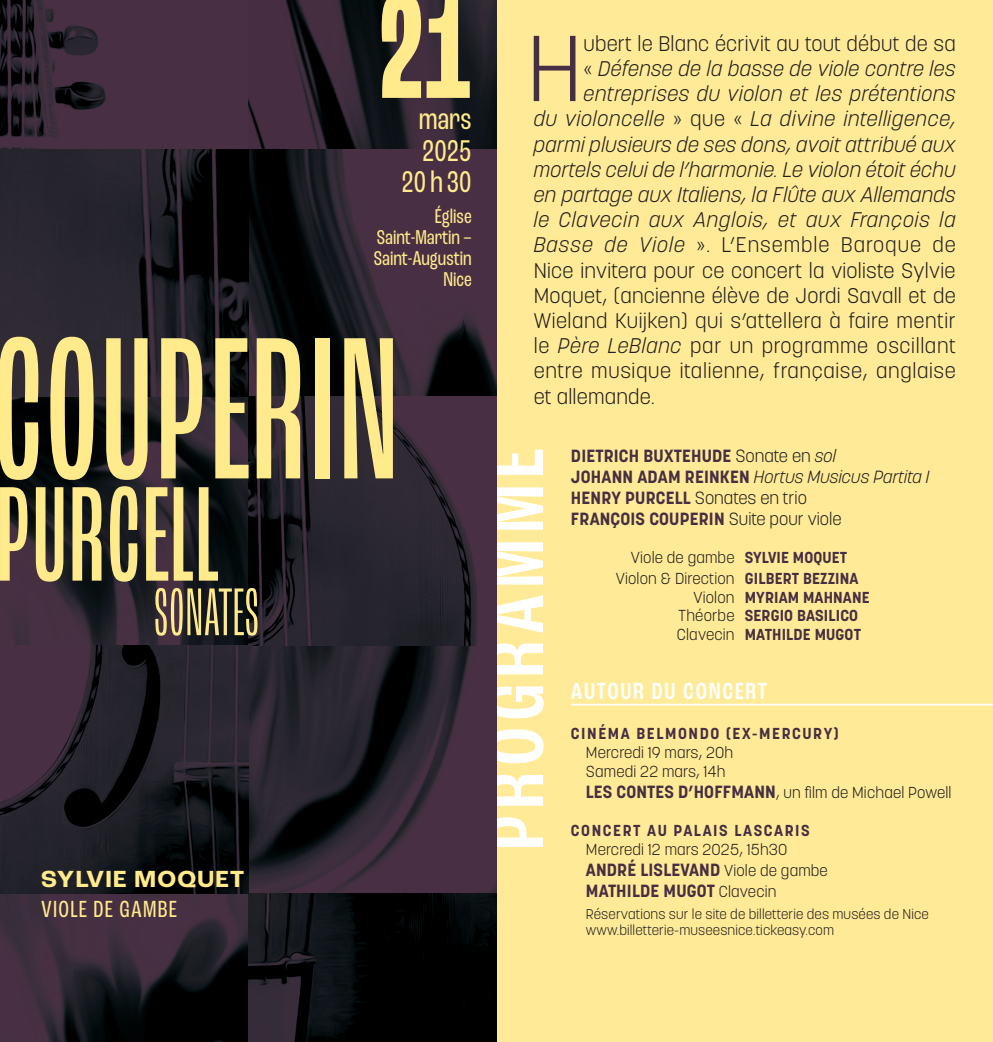
<style>
.page{position:relative;width:993px;height:1042px;background:#fff}
.page>*{position:absolute;margin:0;border:0;box-sizing:border-box;transform-origin:0 0}
.t1{font:extra-condensed 212.97px "Roc Grotesk";color:#ffea8c}
.t2{font:700 extra-condensed 157.5px "Roc Grotesk";color:#ffea8c}
.t3{font:extra-condensed 141.92px "Roc Grotesk";color:#ffea8c}
.t4{font:300 92.58px "Korolev";color:#472f43}
.t5{font:500 condensed 84px "Roc Grotesk";letter-spacing:.075em;color:#fff}
.t6{font:condensed 31.5px/31.5px "Roc Grotesk";color:#ffea8c;text-align:right}
.t7{font:500 condensed 24.5px "Roc Grotesk";letter-spacing:.075em;color:#fff}
.t8{font:700 24.5px "Roc Grotesk";letter-spacing:.05em;color:#ffea8c}
.t9{font:condensed 24.5px "Roc Grotesk";letter-spacing:.05em;color:#ffea8c}
.t10{font:italic 300 21px "Korolev";letter-spacing:.01em;color:#231f20}
.t11{font:300 21px "Korolev";letter-spacing:.01em;color:#231f20}
.t12{font:300 21px "Korolev";letter-spacing:.03em;color:#231f20}
.t13{font:italic 300 21px "Korolev";letter-spacing:.03em;color:#231f20}
.t14{font:condensed 21px/21px "Roc Grotesk";color:#ffea8c;text-align:right}
.t15{font:italic 300 21px "Korolev";letter-spacing:.035em;color:#231f20}
.t16{font:300 21px "Korolev";letter-spacing:.045em;color:#231f20}
.t17{font:700 17.5px/21px "Korolev";letter-spacing:.01em;color:#472f43}
.t18{font:300 15.75px/18.9px "Korolev";letter-spacing:.01em;color:#231f20}
.t19{font:700 15.75px/18.9px "Korolev";letter-spacing:.01em;color:#472f43}
.t20{font:700 15.75px "Korolev";letter-spacing:.095em;color:#472f43}
.t21{font:300 14px/16.8px "Korolev";letter-spacing:.01em;color:#231f20}
.s1{font-style:normal}
.s2{font-style:italic}
.s3{font-weight:300;color:#231f20}
.s4{font-weight:300;font-style:italic;color:#231f20}
.s5{font-weight:700;color:#472f43}
.s6{font-weight:700;font-size:17.5px;color:#472f43}
.s7{font-weight:300;font-size:15.75px;color:#231f20}
</style>
<div class="page">
<div style="left:496px;top:0;width:496px;height:1042px;background:#ffeb97"></div>
<img style="left:0;top:893px;width:248px;height:149px">
<svg style="left:0;top:397px;width:248px;height:248px"></svg>
<svg style="left:248px;top:149px;width:248px;height:248px"></svg>
<svg style="left:248px;top:645px;width:248px;height:248px"></svg>
<svg style="left:248px;top:893px;width:248px;height:149px;fill:#000001"></svg>
<svg style="left:0;top:645px;width:248px;height:248px;fill:#25242c"></svg>
<svg style="left:248px;top:397px;width:248px;height:248px;fill:#2b2832"></svg>
<svg style="left:0;top:149px;width:248px;height:248px;fill:#27262e"></svg>
<svg style="left:0;top:0;width:248px;height:149px;fill:#482f44"></svg>
<svg style="left:248px;top:0;width:248px;height:149px"></svg>
<hr style="left:570px;top:704px;width:422px;height:1px;background:#fff">
<h2 class="t2" style="left:377px;top:-44px;width:95px">21</h2>
<h3 class="t6" style="left:401px;top:103px;width:72px">mars<br>2025<br>20h30</h3>
<p class="t14" style="left:374px;top:206px;width:99px">Église<br>Saint-Martin –<br>Saint-Augustin<br>Nice</p>
<h1 class="t1" style="left:-9px;top:291px;width:410px">COUPERIN</h1>
<h3 class="t3" style="left:-5px;top:456px;width:265px">PURCELL<sub>SONATES</sub></h3>
<p class="t8" style="left:41px;top:863px;width:204px">SYLVIE MOQUET</p>
<p class="t9" style="left:41px;top:894px;width:137px">VIOLE DE GAMBE</p>
<h3 class="t4" style="left:526px;top:10px;width:57px">H</h3>
<p class="t11" style="left:583px;top:30px;width:373px">ubert le Blanc écrivit au tout début de sa</p>
<p class="t10" style="left:583px;top:55px;width:373px"><span class="s1">«</span> Défense de la basse de viole contre les</p>
<p class="t10" style="left:583px;top:80px;width:373px">entreprises du violon et les prétentions</p>
<p class="t13" style="left:533px;top:106px;width:423px">du violoncelle <span class="s1">» que «</span> La divine intelligence,</p>
<p class="t10" style="left:533px;top:131px;width:423px">parmi plusieurs de ses dons, avoit attribué aux</p>
<p class="t10" style="left:533px;top:156px;width:423px">mortels celui de l’harmonie. Le violon étoit échu</p>
<p class="t10" style="left:533px;top:181px;width:423px">en partage aux Italiens, la Flûte aux Allemands</p>
<p class="t15" style="left:533px;top:206px;width:423px">le Clavecin aux Anglois, et aux François la</p>
<p class="t16" style="left:533px;top:232px;width:423px"><span class="s2">Basse de Viole</span> ». L’Ensemble Baroque de</p>
<p class="t11" style="left:533px;top:257px;width:423px">Nice invitera pour ce concert la violiste Sylvie</p>
<p class="t11" style="left:533px;top:282px;width:423px">Moquet, (ancienne élève de Jordi Savall et de</p>
<p class="t11" style="left:533px;top:307px;width:423px">Wieland Kuijken) qui s’attellera à faire mentir</p>
<p class="t12" style="left:533px;top:332px;width:423px">le <span class="s2">Père LeBlanc</span> par un programme oscillant</p>
<p class="t12" style="left:533px;top:358px;width:423px">entre musique italienne, française, anglaise</p>
<p class="t11" style="left:533px;top:383px;width:122px">et allemande.</p>
<h3 class="t5" style="left:466px;top:850px;width:403px;rotate:-90deg">PROGRAMME</h3>
<p class="t17" style="left:570px;top:445px;width:360px">DIETRICH BUXTEHUDE <span class="s3">Sonate en</span> <span class="s4">sol<br></span>JOHANN ADAM REINKEN <span class="s4">Hortus Musicus Partita I </span>HENRY PURCELL <span class="s3">Sonates en trio<br></span>FRANÇOIS COUPERIN <span class="s3">Suite pour viole</span></p>
<p class="t18" style="left:615px;top:546px;width:244px;line-height:21px;text-align:center">Viole de gambe <span class="s5">SYLVIE MOQUET<br></span>Violon &amp; Direction <span class="s5">GILBERT BEZZINA</span></p>
<p class="t19" style="left:676px;top:587px;width:194px;text-indent:17px"><span class="s3">Violon</span> MYRIAM MAHNANE<br><span class="s3">Théorbe</span> SERGIO BASILICO<br><span class="s3">Clavecin</span> MATHILDE MUGOT</p>
<p class="t7" style="left:570px;top:676px;width:197px">AUTOUR DU CONCERT</p>
<p class="t20" style="left:570px;top:724px;width:269px">CINÉMA BELMONDO (EX-MERCURY)</p>
<p class="t18" style="left:585px;top:743px;width:149px">Mercredi 19 mars, 20h<br>Samedi 22 mars, 14h</p>
<p class="t18" style="left:585px;top:783px;width:367px"><span class="s6">LES CONTES D’HOFFMANN</span>, un film de Michael Powell</p>
<p class="t20" style="left:570px;top:820px;width:240px">CONCERT AU PALAIS LASCARIS</p>
<p class="t18" style="left:585px;top:840px;width:203px">Mercredi 12 mars 2025, 15h30</p>
<p class="t17" style="left:585px;top:859px;width:243px">ANDRÉ LISLEVAND <span class="s7">Viole de gambe<br></span>MATHILDE MUGOT <span class="s7">Clavecin</span></p>
<p class="t21" style="left:585px;top:905px;width:344px">Réservations sur le site de billetterie des musées de Nice www.billetterie-museesnice.tickeasy.com</p>
</div>
